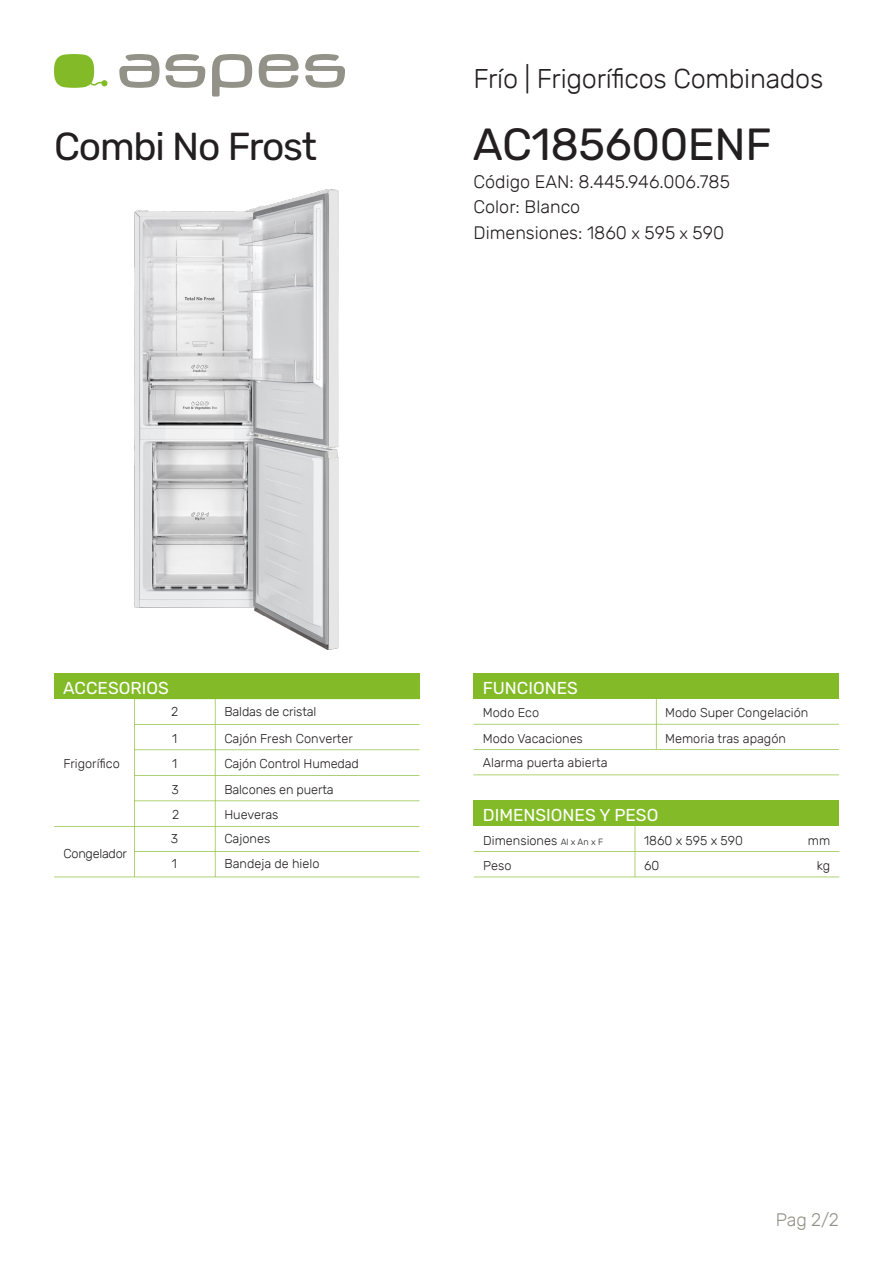
<style>
.page{position:relative;width:893px;height:1263px;background:#fff}
.page>*{position:absolute;margin:0;border:0;box-sizing:border-box;transform-origin:0 0}
.REFERENCIA{font:45px "Rubik";letter-spacing:-.01em;color:#231f20}
.FAMILIA{font:39px "Rubik";letter-spacing:-.03em;color:#231f20}
.SUB_TITULO{font:300 27px "Rubik";letter-spacing:-.01em;color:#231f20}
.TEXTO{font:300 18px "Rubik";color:#231f20}
.SUB_TITULO-2{font:300 18px "Rubik";color:#939288}
.TITULO_TABLA{font:17.25px "Rubik";color:#fff}
.TEXTO_TABLA{font:300 12.75px "Rubik";color:#231f20}
.TEXTO_TABLA-2{font:300 12.75px "Rubik";letter-spacing:-.02em;color:#231f20}
.UNIDADES_TABLA{font:300 12.75px "Rubik";color:#231f20}
.s1{font-size:16.5px}
.s2{font-size:9px}
</style>
<div class="page">
<svg style="left:212px;top:54px;width:40px;height:43px"></svg>
<svg style="left:305px;top:54px;width:40px;height:34px"></svg>
<svg style="left:259px;top:54px;width:40px;height:34px"></svg>
<svg style="left:119px;top:54px;width:86px;height:34px"></svg>
<svg style="left:54px;top:54px;width:54px;height:34px"></svg>
<svg style="left:474px;top:826px;width:365px;height:51px"></svg>
<div style="left:473px;top:800px;width:366px;height:26px;background:#82bb27"></div>
<img style="left:135px;top:190px;width:204px;height:459px">
<div style="left:54px;top:673px;width:365px;height:26px;background:#82bb27"></div>
<div style="left:473px;top:673px;width:366px;height:26px;background:#82bb27"></div>
<svg style="left:473px;top:774px;width:366px;height:1px"></svg>
<svg style="left:54px;top:699px;width:365px;height:178px"></svg>
<svg style="left:473px;top:699px;width:366px;height:51px"></svg>
<p class="SUB_TITULO" style="left:473px;top:63px;width:351px">Frío | Frigoríficos Combinados</p>
<p class="FAMILIA" style="left:54px;top:125px;width:265px">Combi No Frost</p>
<p class="REFERENCIA" style="left:473px;top:119px;width:300px">AC185600ENF</p>
<p class="TEXTO" style="left:473px;top:171px;width:258px">Código EAN: 8.445.946.006.785</p>
<p class="TEXTO" style="left:473px;top:197px;width:108px">Color: Blanco</p>
<p class="TEXTO" style="left:473px;top:222px;width:252px">Dimensiones: 1860 <span class="s1">x</span> 595 <span class="s1">x</span> 590</p>
<p class="TITULO_TABLA" style="left:63px;top:678px;width:107px">ACCESORIOS</p>
<p class="TITULO_TABLA" style="left:483px;top:678px;width:97px">FUNCIONES</p>
<p class="TEXTO_TABLA" style="left:171px;top:704px;width:9px">2</p>
<p class="TEXTO_TABLA" style="left:172px;top:731px;width:7px">1</p>
<p class="TEXTO_TABLA" style="left:224px;top:704px;width:94px">Baldas de cristal</p>
<p class="TEXTO_TABLA" style="left:224px;top:731px;width:130px">Cajón Fresh Converter</p>
<p class="TEXTO_TABLA" style="left:483px;top:706px;width:58px">Modo Eco</p>
<p class="TEXTO_TABLA" style="left:665px;top:706px;width:145px">Modo Super Congelación</p>
<p class="TEXTO_TABLA" style="left:483px;top:731px;width:101px">Modo Vacaciones</p>
<p class="TEXTO_TABLA" style="left:665px;top:731px;width:122px">Memoria tras apagón</p>
<p class="TEXTO_TABLA" style="left:63px;top:756px;width:58px">Frigorífico</p>
<p class="TEXTO_TABLA" style="left:483px;top:755px;width:126px">Alarma puerta abierta</p>
<p class="TEXTO_TABLA" style="left:171px;top:782px;width:9px">3</p>
<p class="TEXTO_TABLA" style="left:224px;top:757px;width:136px">Cajón Control Humedad</p>
<p class="TEXTO_TABLA" style="left:172px;top:757px;width:7px">1</p>
<p class="TEXTO_TABLA" style="left:224px;top:782px;width:111px">Balcones en puerta</p>
<p class="TEXTO_TABLA-2" style="left:63px;top:846px;width:65px">Congelador</p>
<p class="TEXTO_TABLA" style="left:172px;top:808px;width:9px">2</p>
<p class="TEXTO_TABLA" style="left:171px;top:831px;width:9px">3</p>
<p class="TEXTO_TABLA" style="left:172px;top:856px;width:7px">1</p>
<p class="TEXTO_TABLA" style="left:224px;top:808px;width:56px">Hueveras</p>
<p class="TEXTO_TABLA" style="left:224px;top:831px;width:47px">Cajones</p>
<p class="TEXTO_TABLA" style="left:224px;top:856px;width:97px">Bandeja de hielo</p>
<p class="TITULO_TABLA" style="left:483px;top:805px;width:177px">DIMENSIONES Y PESO</p>
<p class="TEXTO_TABLA" style="left:483px;top:833px;width:121px">Dimensiones <span class="s2">Al x An x F</span></p>
<p class="TEXTO_TABLA" style="left:644px;top:833px;width:100px">1860 x 595 x 590</p>
<p class="UNIDADES_TABLA" style="left:808px;top:833px;width:24px">mm</p>
<p class="TEXTO_TABLA" style="left:483px;top:859px;width:30px">Peso</p>
<p class="TEXTO_TABLA" style="left:644px;top:859px;width:17px">60</p>
<p class="UNIDADES_TABLA" style="left:817px;top:859px;width:15px">kg</p>
<p class="SUB_TITULO-2" style="left:776px;top:1209px;width:65px">Pag 2/2</p>
</div>
